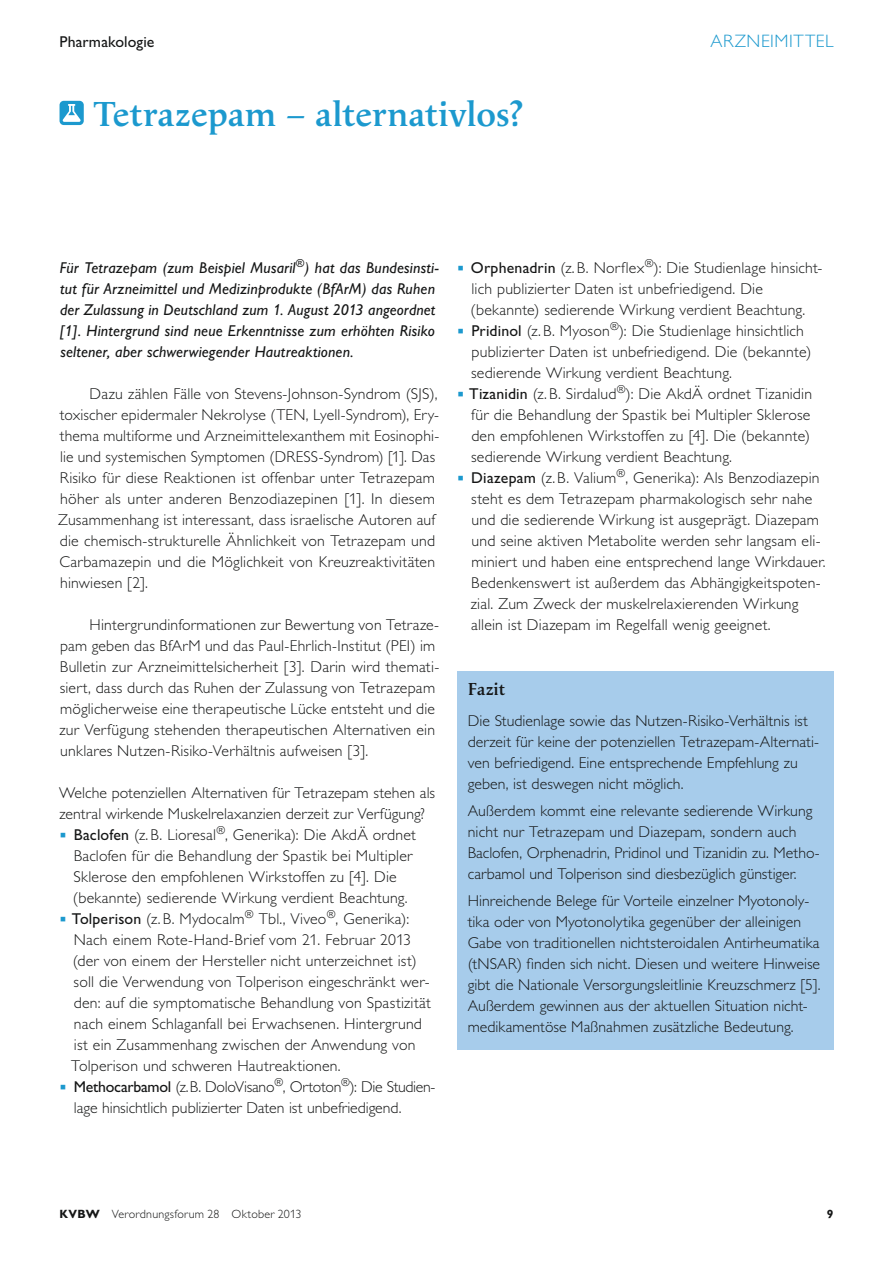
<style>
.page{position:relative;width:893px;height:1263px;background:#fff}
.page>*{position:absolute;margin:0;border:0;box-sizing:border-box;transform-origin:0 0}
.t1{font:600 36px "Apolline Std";letter-spacing:-.01em;color:#1c99ce}
.t2{font:300 18px "Gill Alt One";letter-spacing:.03em;color:#1c99ce}
.t3{font:600 18px "Apolline Std";letter-spacing:-.01em;color:#151616}
.t4{font:300 15.75px/21px "Gill Alt One";letter-spacing:.015em;color:#151616}
.t5{font:italic 15.75px/21px "Gill Alt One";letter-spacing:.01em;color:#151616}
.t6{font:300 15.75px "Gill Alt One";letter-spacing:-.015em;color:#151616}
.t7{font:15.75px "Gill Alt One";letter-spacing:.005em;color:#151616}
.t8{font:300 12px "Gill Alt One";letter-spacing:.02em;color:#151616}
.t9{font:700 12px "Gill Alt One";color:#151616}
.s1{font-weight:400}
.s2{font-weight:700}
</style>
<div class="page">
<div style="left:60px;top:101px;width:24px;height:24px;background:#1c99ce;border-radius:4px"></div>
<svg style="left:63px;top:104px;width:18px;height:18px"></svg>
<div style="left:457px;top:671px;width:376px;height:378px;background:#a7cceb"></div>
<p class="t7" style="left:60px;top:32px;width:96px">Pharmakologie</p>
<h1 class="t1" style="left:94px;top:93px;width:431px">Tetrazepam – alternativlos?</h1>
<p class="t2" style="left:711px;top:31px;width:124px">Arzneimittel</p>
<p class="t5" style="left:60px;top:257px;width:381px">Für Tetrazepam (zum Beispiel Musaril<sup>®</sup>) hat das Bundesinsti&shy;tut für Arzneimittel und Medizinprodukte (BfArM) das Ruhen der Zulassung in Deutschland zum 1. August 2013 angeordnet [1]. Hintergrund sind neue Erkenntnisse zum erhöhten Risiko seltener, aber schwerwiegender Hautreaktionen.</p>
<p class="t4" style="left:60px;top:383px;width:379px;text-indent:30px">Dazu zählen Fälle von Stevens-Johnson-Syndrom (SJS), toxischer epidermaler Nekrolyse (TEN</p>
<p class="t4" style="left:60px;top:404px;width:381px;text-align:justify;text-indent:246px">, Lyell-Syndrom), Ery&shy;thema multiforme und Arzneimittelexanthem mit Eosinophi&shy;lie und systemischen Symptomen (DRE</p>
<p class="t4" style="left:58px;top:446px;width:380px;text-align:justify;text-indent:246px">SS-Syndrom) [1]. Das Risiko für diese Reaktionen ist offenbar unter Tetrazepam höher als unter anderen Benzodiazepinen [1]. I n diesem Zusammenhang ist interessant, dass israelische Autoren auf die chemisch-strukturelle Ähnlichkeit von Tetrazepam und Carbamazepin und die M öglichkeit von Kreuzreaktivitäten hinwiesen [2].</p>
<p class="t4" style="left:59px;top:614px;width:381px;text-indent:30px">Hintergrundinformationen zur Bewertung von Tetraze&shy;pam geben das BfArM und das Paul-Ehrlich-I nstitut (PEI) im Bulletin zur Arzneimittelsicherheit [3]. Darin wird themati&shy;siert, dass durch das Ruhen der Zulassung von Tetrazepam möglicherweise eine therapeutische Lücke entsteht und die zur Verfügung stehenden therapeutischen Alternativen ein unklares N utzen-Risiko-Verhältnis aufweisen [3].</p>
<p class="t4" style="left:59px;top:782px;width:378px">Welche potenziellen Alternativen für Tetrazepam stehen als</p>
<p class="t4" style="left:59px;top:803px;width:367px">zentral wirkende M uskelrelaxanzien derzeit zur Verfügung?</p>
<p class="t4" style="left:74px;top:824px;width:344px"><span class="s1">Baclofen</span> (z. B. Lioresal<sup>®</sup>, Generika): Die AkdÄ ordnet</p>
<p class="t4" style="left:74px;top:845px;width:341px">Baclofen für die Behandlung der Spastik bei M ultipler</p>
<p class="t4" style="left:73px;top:866px;width:325px">Sklerose den empfohlenen Wirkstoffen zu [4]. Die</p>
<p class="t4" style="left:73px;top:887px;width:336px">(bekannte) sedierende Wirkung verdient Beachtung.</p>
<p class="t4" style="left:72px;top:908px;width:339px"><span class="s1">Tolperison</span> (z. B. Mydocalm<sup>®</sup> Tbl., Viveo<sup>®</sup>, Generika):</p>
<p class="t4" style="left:74px;top:929px;width:339px">Nach einem Rote-Hand-Brief vom 21. Februar 2013</p>
<p class="t4" style="left:73px;top:950px;width:345px">(der von einem der Hersteller nicht unterzeichnet ist)</p>
<p class="t4" style="left:74px;top:971px;width:358px">soll die Verwendung von Tolperison eingeschränkt wer-</p>
<p class="t4" style="left:74px;top:992px;width:359px">den: auf die symptomatische Behandlung von Spastizität</p>
<p class="t4" style="left:74px;top:1013px;width:350px">nach einem Schlaganfall bei Erwachsenen. Hintergrund</p>
<p class="t4" style="left:74px;top:1034px;width:343px">ist ein Zusammenhang zwischen der Anwendung von</p>
<p class="t4" style="left:71px;top:1055px;width:271px">Tolperison und schweren Hautreaktionen.</p>
<p class="t6" style="left:74px;top:1078px;width:362px"><span class="s1">Methocarbamol</span> (z. B. DoloVisano<sup>®</sup>, Ortoton<sup>®</sup>): Die Studien-</p>
<p class="t4" style="left:74px;top:1097px;width:329px">lage hinsichtlich publizierter Daten ist unbefriedigend.</p>
<p class="t4" style="left:469px;top:257px;width:358px"><span class="s1">Orphenadrin</span> (z. B. Norflex<sup>®</sup>): Die Studienlage hinsicht&shy;lich publizierter Daten ist unbefriedigend. Die (bekannte) sedierende Wirkung verdient Beachtung.<br><span class="s1">Pridinol</span> (z. B. Myoson<sup>®</sup>): Die Studienlage hinsichtlich publizierter Daten ist unbefriedigend. Die (bekannte) sedierende Wirkung verdient Beachtung.<br><span class="s1">Tizanidin</span> (z. B. Sirdalud<sup>®</sup>): Die AkdÄ ordnet Tizanidin für die Behandlung der Spastik bei M ultipler Sklerose den empfohlenen Wirkstoffen zu [4]. Die (bekannte) sedierende Wirkung verdient Beachtung.<br><span class="s1">Diazepam</span> (z. B. Valium<sup>®</sup>, Generika): Als Benzodiazepin steht es dem Tetrazepam pharmakologisch sehr nahe und die sedierende Wirkung ist ausgeprägt. Diazepam und seine aktiven M etabolite werden sehr langsam eli&shy;miniert und haben eine entsprechend lange Wirkdauer.<br>Bedenkenswert ist außerdem das Abhängigkeitspoten&shy;zial. Zum Zweck der muskelrelaxierenden Wirkung allein ist Diazepam im Regelfall wenig geeignet.</p>
<p class="t3" style="left:468px;top:678px;width:39px">Fazit</p>
<p class="t4" style="left:468px;top:710px;width:353px">Die Studienlage sowie das N utzen-Risiko-Verhältnis ist derzeit für keine der potenziellen Tetrazepam-Alternati&shy;ven befriedigend. Eine entsprechende Empfehlung zu geben, ist deswegen nicht möglich.</p>
<p class="t4" style="left:468px;top:800px;width:354px">Außerdem kommt eine relevante sedierende Wirkung nicht nur Tetrazepam und Diazepam, sondern auch Baclofen, Orphenadrin, Pridinol und Tizanidin zu. Metho&shy;carbamol und Tolperison sind diesbezüglich günstiger.</p>
<p class="t4" style="left:468px;top:891px;width:354px">Hinreichende Belege für Vorteile einzelner Myotonoly&shy;tika oder von Myotonolytika gegenüber der alleinigen Gabe von traditionellen nichtsteroidalen Antirheumatika (tN SAR) finden sich nicht. Diesen und weitere Hinweise gibt die Nationale Versorgungsleitlinie Kreuzschmerz [5].<br>Außerdem gewinnen aus der aktuellen Situation nicht&shy;medikamentöse M aßnahmen zusätzliche Bedeutung.</p>
<p class="t8" style="left:60px;top:1207px;width:243px"><span class="s2">KVBW</span> Verordnungsforum 28 Oktober 2013</p>
<p class="t9" style="left:827px;top:1207px;width:8px">9</p>
</div>
